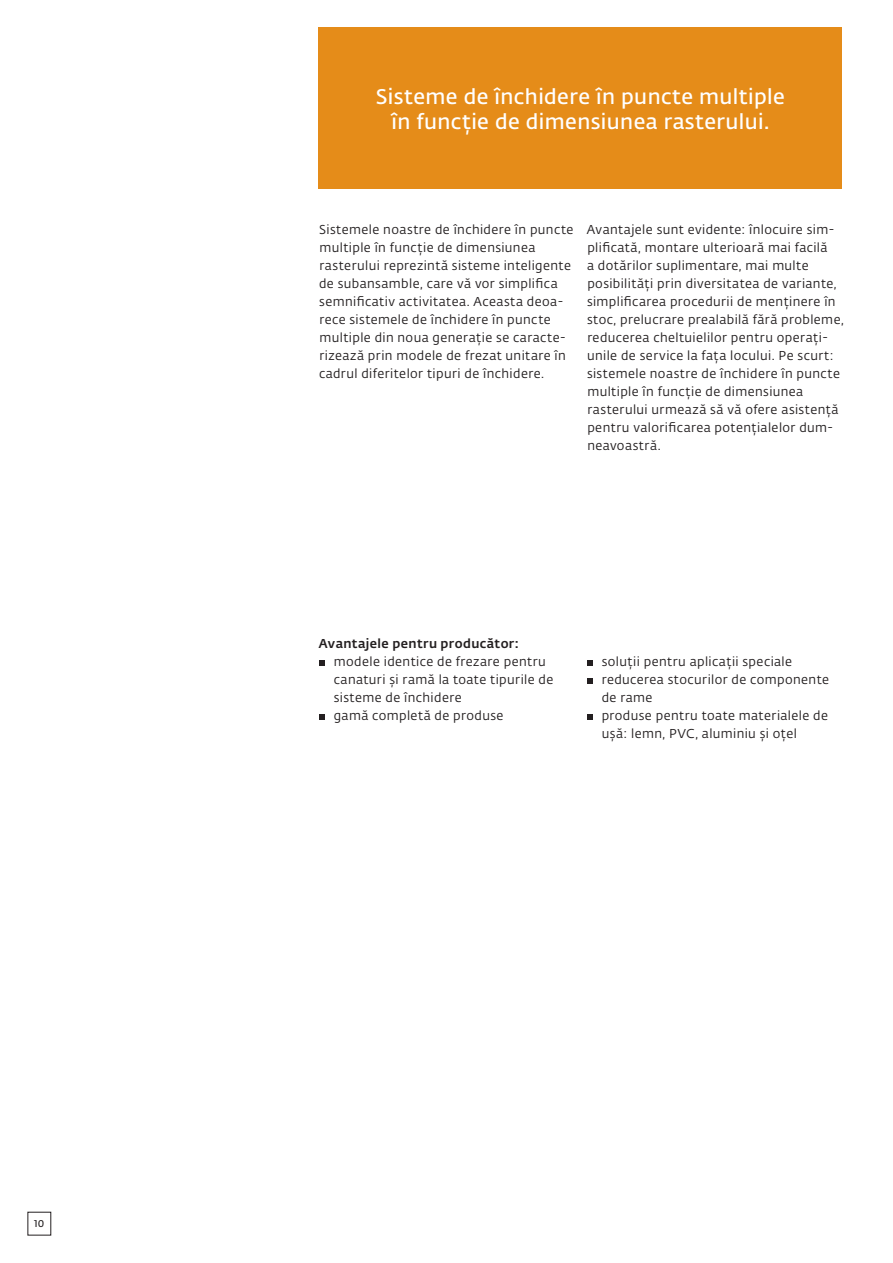
<style>
.page{position:relative;width:893px;height:1263px;background:#fff}
.page>*{position:absolute;margin:0;border:0;box-sizing:border-box;transform-origin:0 0}
.t1{font:600 21px/25.5px "Fedra Sans Alt Pro";letter-spacing:.02em;color:#fff;text-align:center}
.t2{font:12.75px/18px "Fedra Sans Alt Pro";letter-spacing:.03em;color:#231f20}
.t3{font:500 12.75px "Fedra Sans Alt Pro";letter-spacing:.03em;color:#231f20}
.t4{font:600 9.75px "Fedra Sans Alt Pro";color:#231f20}
</style>
<div class="page">
<svg style="left:319px;top:660px;width:6px;height:6px"></svg>
<svg style="left:319px;top:714px;width:6px;height:6px"></svg>
<div style="left:319px;top:28px;width:523px;height:161px;background:#e58c19"></div>
<svg style="left:587px;top:660px;width:6px;height:6px"></svg>
<svg style="left:587px;top:678px;width:6px;height:6px"></svg>
<svg style="left:587px;top:714px;width:6px;height:6px"></svg>
<p class="t4" style="left:34px;top:1216px;width:12px">10</p>
<h1 class="t1" style="left:376px;top:83px;width:411px">Sisteme de închidere în puncte multiple în funcţie de dimensiunea rasterului.</h1>
<p class="t2" style="left:319px;top:220px;width:256px">Sistemele noastre de închidere în puncte multiple în funcţie de dimensiunea rasterului reprezintă sisteme inteligente de subansamble, care vă vor simplifica semnificativ activitatea. Aceasta deoa&shy;rece sistemele de închidere în puncte multiple din noua generaţie se caracte&shy;rizează prin modele de frezat unitare în cadrul diferitelor tipuri de închidere.</p>
<p class="t2" style="left:587px;top:220px;width:258px">Avantajele sunt evidente: înlocuire sim&shy;plificată, montare ulterioară mai facilă<br>a dotărilor suplimentare, mai multe posibilităţi prin diversitatea de variante, simplificarea procedurii de menţinere în stoc, prelucrare prealabilă fără probleme, reducerea cheltuielilor pentru operaţi&shy;unile de service la faţa locului. Pe scurt: sistemele noastre de închidere în puncte multiple în funcţie de dimensiunea rasterului urmează să vă ofere asistenţă pentru valorificarea potenţialelor dum&shy;neavoastră.</p>
<p class="t3" style="left:319px;top:634px;width:201px">Avantajele pentru producător:</p>
<p class="t2" style="left:334px;top:652px;width:221px">modele identice de frezare pentru canaturi şi ramă la toate tipurile de sisteme de închidere<br>gamă completă de produse</p>
<p class="t2" style="left:602px;top:652px;width:229px">soluţii pentru aplicaţii speciale reducerea stocurilor de componente de rame<br>produse pentru toate materialele de uşă: lemn, PVC, aluminiu şi oţel</p>
</div>
